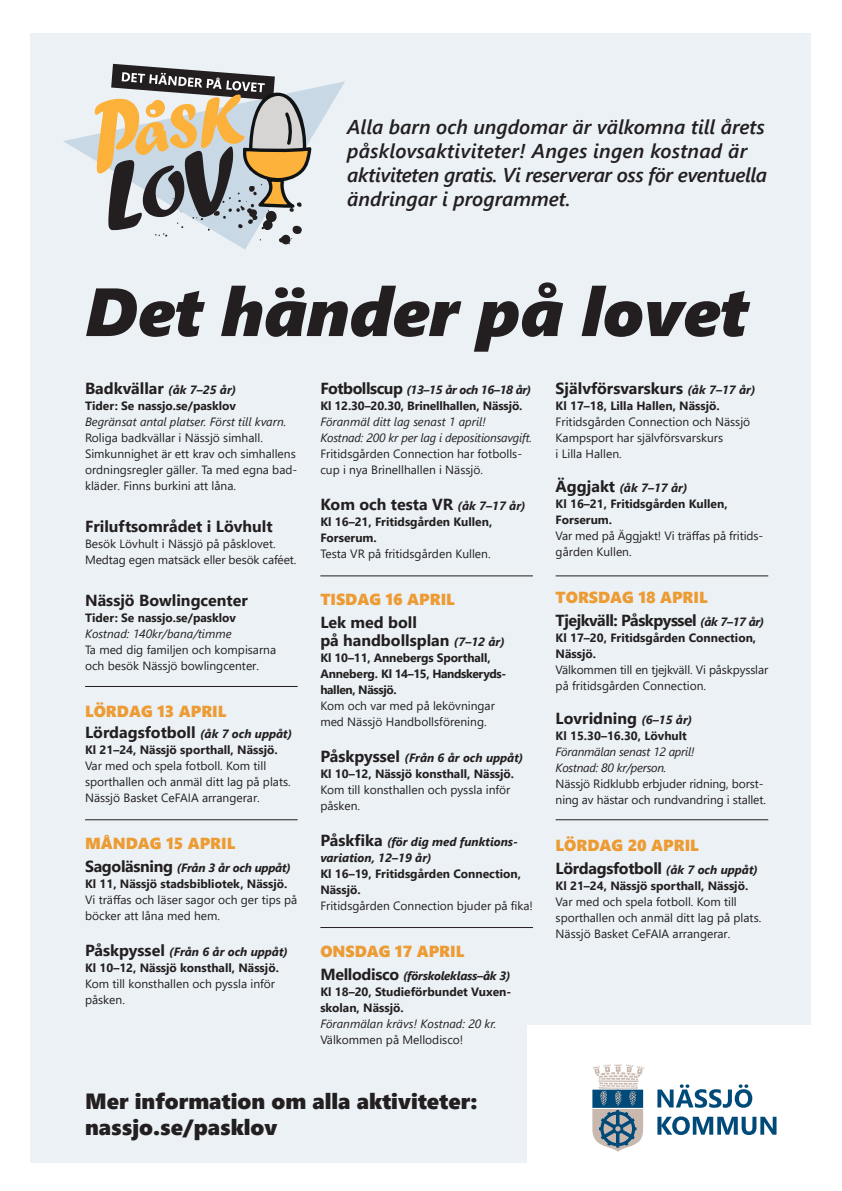
<style>
.page{position:relative;width:842px;height:1191px;background:#fff}
.page>*{position:absolute;margin:0;border:0;box-sizing:border-box;transform-origin:0 0}
.t1{font:italic 68px "Segoe UI Black";color:#231f20}
.t2{font:22px "Segoe UI Black";color:#231f20}
.t3{font:italic 600 20px/24px "Segoe UI";color:#231f20}
.t4{font:700 16px "Segoe UI";color:#231f20}
.t5{font:16px "Segoe UI Black";color:#ed9b33}
.t6{font:700 16px "Segoe UI";letter-spacing:-.03em;color:#231f20}
.t7{font:700 16px "Segoe UI";letter-spacing:-.02em;color:#231f20}
.t8{font:12px/16px "Segoe UI";color:#231f20}
.t9{font:700 12px/16px "Segoe UI";color:#231f20}
.t10{font:italic 12px "Segoe UI";color:#231f20}
.t11{font:italic 700 12px/16px "Segoe UI";color:#231f20}
.t12{font:italic 700 12px "Segoe UI";letter-spacing:-.02em;color:#231f20}
.t13{font:italic 12px "Segoe UI";letter-spacing:-.02em;color:#231f20}
.t14{font:700 12px/16px "Segoe UI";letter-spacing:-.03em;color:#231f20}
.t15{font:italic 700 12px "Segoe UI";letter-spacing:-.03em;color:#231f20}
.s1{font-style:italic;font-size:12px}
.s2{font-style:normal;font-size:16px}
</style>
<div class="page">
<div style="left:31px;top:33px;width:779px;height:1129px;background:#ebf1f5"></div>
<svg style="left:63px;top:81px;width:282px;height:168px"></svg>
<svg style="left:95px;top:64px;width:216px;height:180px"></svg>
<div style="left:527px;top:1025px;width:315px;height:166px;background:#fff"></div>
<svg style="left:657px;top:1084px;width:95px;height:23px"></svg>
<svg style="left:657px;top:1116px;width:119px;height:19px"></svg>
<svg style="left:592px;top:1064px;width:52px;height:87px"></svg>
<hr style="left:320px;top:927px;width:213px;height:1px;background:#231f20">
<hr style="left:85px;top:819px;width:213px;height:1px;background:#231f20">
<hr style="left:85px;top:686px;width:213px;height:1px;background:#231f20">
<hr style="left:320px;top:575px;width:213px;height:1px;background:#231f20">
<hr style="left:556px;top:575px;width:212px;height:1px;background:#231f20">
<hr style="left:556px;top:819px;width:212px;height:1px;background:#231f20">
<p class="t3" style="left:347px;top:113px;width:421px">Alla barn och ungdomar är välkomna till årets påsklovsaktiviteter! Anges ingen kostnad är aktiviteten gratis. Vi reserverar oss för eventuella ändringar i programmet.</p>
<p class="t1" style="left:85px;top:260px;width:664px">Det händer på lovet</p>
<p class="t4" style="left:85px;top:373px;width:153px">Badkvällar <span class="s1">(åk 7–25 år)</span></p>
<p class="t9" style="left:85px;top:396px;width:153px">Tider: Se nassjo.se/pasklov</p>
<p class="t10" style="left:85px;top:412px;width:203px">Begränsat antal platser. Först till kvarn.</p>
<p class="t8" style="left:85px;top:428px;width:179px">Roliga badkvällar i Nässjö simhall.</p>
<p class="t8" style="left:85px;top:444px;width:214px">Simkunnighet är ett krav och simhallens ordningsregler gäller. Ta med egna bad&shy;kläder. Finns burkini att låna.</p>
<p class="t4" style="left:85px;top:511px;width:189px">Friluftsområdet i Lövhult</p>
<p class="t8" style="left:85px;top:534px;width:213px">Besök Lövhult i Nässjö på påsklovet.<br>Medtag egen matsäck eller besök caféet.</p>
<p class="t4" style="left:85px;top:585px;width:164px">Nässjö Bowlingcenter</p>
<p class="t9" style="left:85px;top:608px;width:153px">Tider: Se nassjo.se/pasklov</p>
<p class="t10" style="left:85px;top:624px;width:148px">Kostnad: 140kr/bana/timme</p>
<p class="t8" style="left:85px;top:640px;width:193px">Ta med dig familjen och kompisarna och besök Nässjö bowlingcenter.</p>
<p class="t5" style="left:85px;top:699px;width:143px">LÖRDAG 13 APRIL</p>
<p class="t4" style="left:85px;top:717px;width:209px">Lördagsfotboll <span class="s1">(åk 7 och uppåt)</span></p>
<p class="t9" style="left:85px;top:740px;width:194px">Kl 21–24, Nässjö sporthall, Nässjö.</p>
<p class="t8" style="left:85px;top:756px;width:207px">Var med och spela fotboll. Kom till sporthallen och anmäl ditt lag på plats.</p>
<p class="t8" style="left:85px;top:788px;width:176px">Nässjö Basket CeFAIA arrangerar.</p>
<p class="t5" style="left:85px;top:831px;width:152px">MÅNDAG 15 APRIL</p>
<p class="t12" style="left:85px;top:858px;width:207px"><span class="s2">Sagoläsning</span> (Från 3 år och uppåt)</p>
<p class="t9" style="left:85px;top:874px;width:204px">Kl 11, Nässjö stadsbibliotek, Nässjö.</p>
<p class="t8" style="left:85px;top:890px;width:214px">Vi träffas och läser sagor och ger tips på böcker att låna med hem.</p>
<p class="t11" style="left:85px;top:942px;width:204px"><span class="s2">Påskpyssel</span> (Från 6 år och uppåt)</p>
<p class="t9" style="left:85px;top:958px;width:195px">Kl 10–12, Nässjö konsthall, Nässjö.</p>
<p class="t8" style="left:85px;top:974px;width:192px">Kom till konsthallen och pyssla inför påsken.</p>
<p class="t4" style="left:556px;top:373px;width:201px">Självförsvarskurs <span class="s1">(åk 7–17 år)</span></p>
<p class="t9" style="left:556px;top:396px;width:166px">Kl 17–18, Lilla Hallen, Nässjö.</p>
<p class="t8" style="left:556px;top:412px;width:196px">Fritidsgården Connection och Nässjö<br>Kampsport har självförsvarskurs<br>i Lilla Hallen.</p>
<p class="t11" style="left:556px;top:478px;width:133px"><span class="s2">Äggjakt</span> (åk 7–17 år)</p>
<p class="t9" style="left:556px;top:494px;width:173px">Kl 16–21, Fritidsgården Kullen,<br>Forserum.</p>
<p class="t8" style="left:556px;top:526px;width:209px">Var med på Äggjakt! Vi träffas på fritids&shy;gården Kullen.</p>
<p class="t5" style="left:556px;top:585px;width:154px">TORSDAG 18 APRIL</p>
<p class="t6" style="left:556px;top:605px;width:210px">Tjejkväll: Påskpyssel <span class="s1">(åk 7–17 år)</span></p>
<p class="t9" style="left:556px;top:628px;width:202px">Kl 17–20, Fritidsgården Connection,</p>
<p class="t9" style="left:556px;top:644px;width:42px">Nässjö.</p>
<p class="t8" style="left:556px;top:660px;width:214px">Välkommen till en tjejkväll. Vi påskpysslar på fritidsgården Connection.</p>
<p class="t4" style="left:556px;top:703px;width:138px">Lovridning <span class="s1">(6–15 år)</span></p>
<p class="t9" style="left:556px;top:726px;width:133px">Kl 15.30–16.30, Lövhult</p>
<p class="t13" style="left:556px;top:742px;width:141px">Föranmälan senast 12 april!</p>
<p class="t13" style="left:556px;top:758px;width:112px">Kostnad: 80 kr/person.</p>
<p class="t8" style="left:556px;top:774px;width:212px">Nässjö Ridklubb erbjuder ridning, borst&shy;ning av hästar och rundvandring i stallet.</p>
<p class="t5" style="left:556px;top:833px;width:145px">LÖRDAG 20 APRIL</p>
<p class="t7" style="left:556px;top:853px;width:204px">Lördagsfotboll <span class="s1">(åk 7 och uppåt)</span></p>
<p class="t9" style="left:556px;top:876px;width:194px">Kl 21–24, Nässjö sporthall, Nässjö.</p>
<p class="t8" style="left:556px;top:892px;width:207px">Var med och spela fotboll. Kom till sporthallen och anmäl ditt lag på plats.<br>Nässjö Basket CeFAIA arrangerar.</p>
<p class="t15" style="left:320px;top:380px;width:213px"><span class="s2">Fotbollscup</span> (13–15 år och 16–18 år)</p>
<p class="t9" style="left:320px;top:396px;width:204px">Kl 12.30–20.30, Brinellhallen, Nässjö.</p>
<p class="t10" style="left:320px;top:412px;width:167px">Föranmäl ditt lag senast 1 april!</p>
<p class="t10" style="left:320px;top:428px;width:213px">Kostnad: 200 kr per lag i depositionsavgift.</p>
<p class="t8" style="left:320px;top:444px;width:203px">Fritidsgården Connection har fotbolls&shy;cup i nya Brinellhallen i Nässjö.</p>
<p class="t4" style="left:320px;top:489px;width:207px">Kom och testa VR <span class="s1">(åk 7–17 år)</span></p>
<p class="t9" style="left:320px;top:512px;width:173px">Kl 16–21, Fritidsgården Kullen,<br>Forserum.</p>
<p class="t8" style="left:320px;top:544px;width:172px">Testa VR på fritidsgården Kullen.</p>
<p class="t5" style="left:320px;top:587px;width:136px">TISDAG 16 APRIL</p>
<p class="t4" style="left:320px;top:607px;width:98px">Lek med boll</p>
<p class="t4" style="left:320px;top:625px;width:186px">på handbollsplan <span class="s1">(7–12 år)</span></p>
<p class="t9" style="left:320px;top:648px;width:172px">Kl 10–11, Annebergs Sporthall,</p>
<p class="t14" style="left:320px;top:664px;width:187px">Anneberg. Kl 14–15, Handskeryds&shy;hallen, Nässjö.</p>
<p class="t8" style="left:320px;top:696px;width:176px">Kom och var med på lekövningar med Nässjö Handbollsförening.</p>
<p class="t11" style="left:320px;top:748px;width:204px"><span class="s2">Påskpyssel</span> (Från 6 år och uppåt)</p>
<p class="t9" style="left:320px;top:764px;width:195px">Kl 10–12, Nässjö konsthall, Nässjö.</p>
<p class="t8" style="left:320px;top:780px;width:192px">Kom till konsthallen och pyssla inför påsken.</p>
<p class="t11" style="left:320px;top:832px;width:199px"><span class="s2">Påskfika</span> (för dig med funktions&shy;variation, 12–19 år)</p>
<p class="t9" style="left:320px;top:864px;width:202px">Kl 16–19, Fritidsgården Connection,<br>Nässjö.</p>
<p class="t8" style="left:320px;top:896px;width:214px">Fritidsgården Connection bjuder på fika!</p>
<p class="t5" style="left:320px;top:939px;width:146px">ONSDAG 17 APRIL</p>
<p class="t12" style="left:320px;top:966px;width:192px"><span class="s2">Mellodisco</span> (förskoleklass–åk 3)</p>
<p class="t9" style="left:320px;top:982px;width:192px">Kl 18–20, Studieförbundet Vuxen&shy;skolan, Nässjö.</p>
<p class="t10" style="left:320px;top:1014px;width:178px">Föranmälan krävs! Kostnad: 20 kr.</p>
<p class="t8" style="left:320px;top:1030px;width:144px">Välkommen på Mellodisco!</p>
<p class="t2" style="left:85px;top:1085px;width:394px">Mer information om alla aktiviteter:</p>
<p class="t2" style="left:85px;top:1111px;width:194px">nassjo.se/pasklov</p>
</div>
